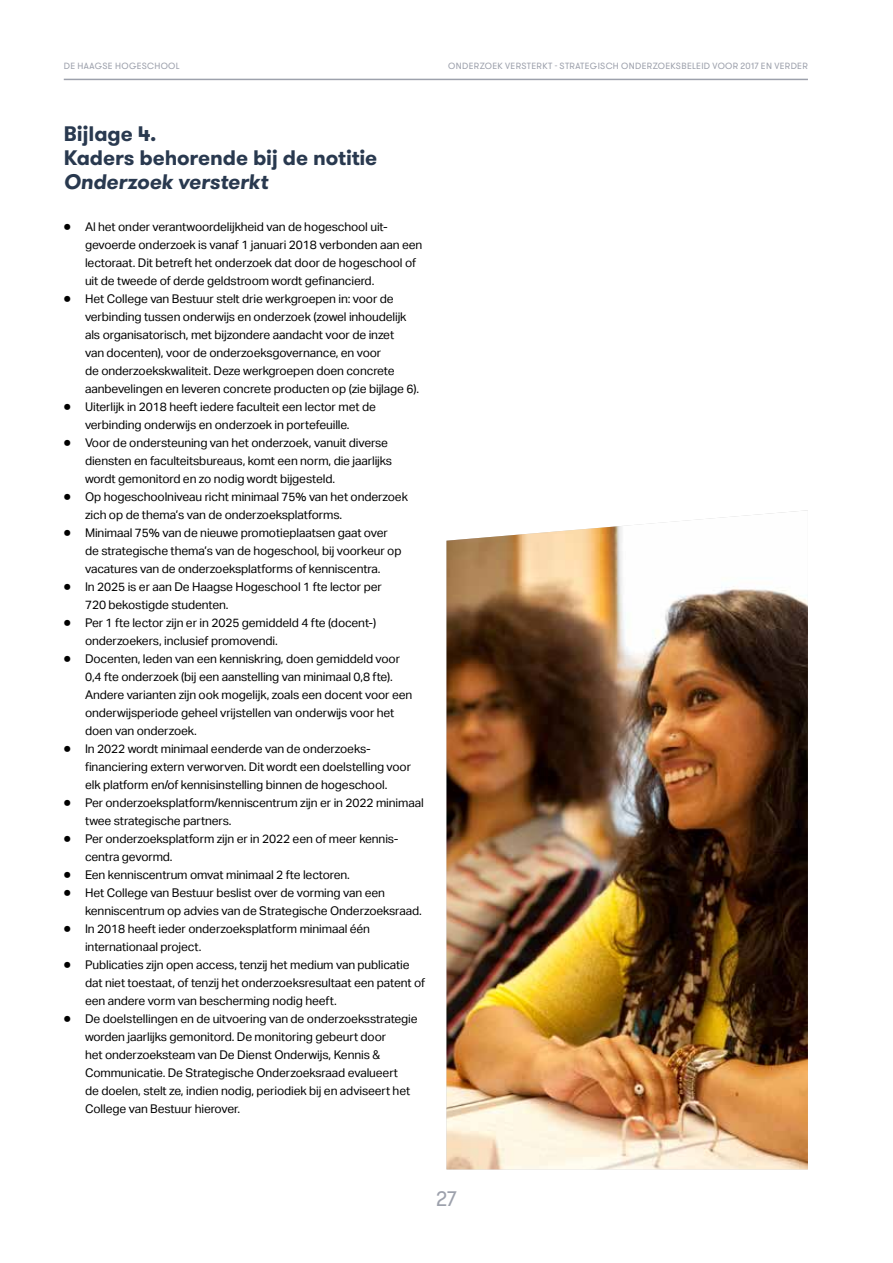
<style>
.page{position:relative;width:893px;height:1263px;background:#fff}
.page>*{position:absolute;margin:0;border:0;box-sizing:border-box;transform-origin:0 0}
.t1{font:700 21px/24.2px "GT Walsheim Pro";letter-spacing:-.005em;color:#29394f}
.t2{font:italic 700 21px "GT Walsheim Pro";letter-spacing:-.01em;color:#29394f}
.t3{font:21px "GT Walsheim Pro";color:#9da1ac}
.t4{font:12px/18px "Aktiv Grotesk";letter-spacing:-.01em;color:#000}
.t5{font:9px "GT Walsheim Pro";letter-spacing:.035em;color:#9da1ac}
</style>
<div class="page">
<hr style="left:64px;top:79px;width:744px;height:1px;background:#9da1ac">
<img style="left:446px;top:510px;width:362px;height:659px">
<p class="t5" style="left:64px;top:60px;width:117px">DE HAAGSE HOGESCHOOL</p>
<p class="t5" style="left:448px;top:60px;width:361px">ONDERZOEK VERSTERKT - STRATEGISCH ONDERZOEKSBELEID VOOR 2017 EN VERDER</p>
<h1 class="t1" style="left:64px;top:122px;width:315px">Bijlage 4.<br>Kaders behorende bij de notitie</h1>
<h1 class="t2" style="left:64px;top:168px;width:206px">Onderzoek versterkt</h1>
<p class="t4" style="left:85px;top:218px;width:339px;text-indent:-21px">● Al het onder verantwoordelijkheid van de hogeschool uit&shy;gevoerde onderzoek is vanaf 1 januari 2018 verbonden aan een lectoraat. Dit betreft het onderzoek dat door de hogeschool of uit de tweede of derde geldstroom wordt gefinancierd.</p>
<p class="t4" style="left:85px;top:290px;width:336px;text-indent:-21px">● Het College van Bestuur stelt drie werkgroepen in: voor de verbinding tussen onderwijs en onderzoek (zowel inhoudelijk als organisatorisch, met bijzondere aandacht voor de inzet<br>van docenten), voor de onderzoeksgovernance, en voor<br>de onderzoekskwaliteit. Deze werkgroepen doen concrete aanbevelingen en leveren concrete producten op (zie bijlage 6).</p>
<p class="t4" style="left:64px;top:398px;width:314px;text-align:center">● Uiterlijk in 2018 heeft iedere faculteit een lector met de verbinding onderwijs en onderzoek in portefeuille.</p>
<p class="t4" style="left:85px;top:434px;width:309px;text-indent:-21px">● Voor de ondersteuning van het onderzoek, vanuit diverse diensten en faculteitsbureaus, komt een norm, die jaarlijks wordt gemonitord en zo nodig wordt bijgesteld.</p>
<p class="t4" style="left:85px;top:488px;width:324px;text-indent:-21px">● Op hogeschoolniveau richt minimaal 75% van het onderzoek zich op de thema’s van de onderzoeksplatforms.</p>
<p class="t4" style="left:85px;top:524px;width:318px;text-indent:-21px">● Minimaal 75% van de nieuwe promotieplaatsen gaat over de strategische thema’s van de hogeschool, bij voorkeur op vacatures van de onderzoeksplatforms of kenniscentra.</p>
<p class="t4" style="left:85px;top:578px;width:298px;text-indent:-21px">● In 2025 is er aan De Haagse Hogeschool 1 fte lector per<br>720 bekostigde studenten.</p>
<p class="t4" style="left:85px;top:614px;width:293px;text-indent:-21px">● Per 1 fte lector zijn er in 2025 gemiddeld 4 fte (docent-) onderzoekers, inclusief promovendi.</p>
<p class="t4" style="left:85px;top:650px;width:329px;text-indent:-21px">● Docenten, leden van een kenniskring, doen gemiddeld voor 0,4 fte onderzoek (bij een aanstelling van minimaal 0,8 fte).<br>Andere varianten zijn ook mogelijk, zoals een docent voor een onderwijsperiode geheel vrijstellen van onderwijs voor het doen van onderzoek.</p>
<p class="t4" style="left:85px;top:740px;width:328px;text-indent:-21px">● In 2022 wordt minimaal eenderde van de onderzoeks&shy;financiering extern verworven. Dit wordt een doelstelling voor elk platform en/of kennisinstelling binnen de hogeschool.</p>
<p class="t4" style="left:85px;top:794px;width:340px;text-indent:-21px">● Per onderzoeksplatform/kenniscentrum zijn er in 2022 minimaal twee strategische partners.</p>
<p class="t4" style="left:85px;top:830px;width:314px;text-indent:-21px">● Per onderzoeksplatform zijn er in 2022 een of meer kennis&shy;centra gevormd.</p>
<p class="t4" style="left:64px;top:866px;width:288px">● Een kenniscentrum omvat minimaal 2 fte lectoren.</p>
<p class="t4" style="left:85px;top:884px;width:338px;text-indent:-21px">● Het College van Bestuur beslist over de vorming van een kenniscentrum op advies van de Strategische Onderzoeksraad.</p>
<p class="t4" style="left:85px;top:920px;width:287px;text-indent:-21px">● In 2018 heeft ieder onderzoeksplatform minimaal één internationaal project.</p>
<p class="t4" style="left:85px;top:956px;width:342px;text-indent:-21px">● Publicaties zijn open access, tenzij het medium van publicatie dat niet toestaat, of tenzij het onderzoeksresultaat een patent of een andere vorm van bescherming nodig heeft.</p>
<p class="t4" style="left:85px;top:1010px;width:334px;text-indent:-21px">● De doelstellingen en de uitvoering van de onderzoeksstrategie worden jaarlijks gemonitord. De monitoring gebeurt door<br>het onderzoeksteam van De Dienst Onderwijs, Kennis &amp; Communicatie. De Strategische Onderzoeksraad evalueert<br>de doelen, stelt ze, indien nodig, periodiek bij en adviseert het College van Bestuur hierover.</p>
<h1 class="t3" style="left:436px;top:1186px;width:22px">27</h1>
</div>
